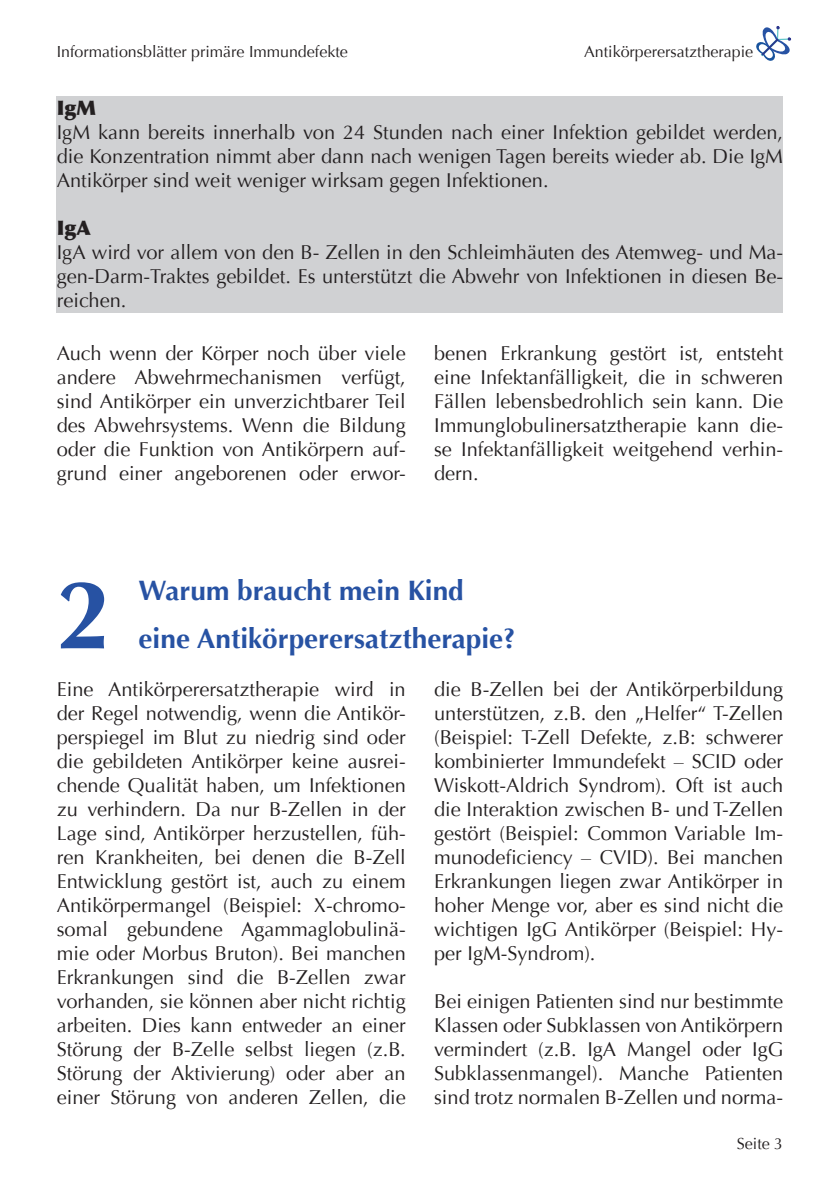
<style>
.page{position:relative;width:840px;height:1191px;background:#fff}
.page>*{position:absolute;margin:0;border:0;box-sizing:border-box;transform-origin:0 0}
.t1{font:700 98px "Optima";color:#2752a3}
.t2{font:700 28px/48px "Optima";color:#2752a3}
.t3{font:20px/24px "Optima";color:#231f20;text-align:justify}
.t4{font:900 20px "Optima";color:#231f20}
.t5{font:16px "Optima";color:#231f20}
</style>
<div class="page">
<svg style="left:756px;top:26px;width:35px;height:35px"></svg>
<div style="left:57px;top:96px;width:725px;height:216px;background:#d0d1d3"></div>
<p class="t5" style="left:57px;top:42px;width:292px">Informationsblätter primäre Immundefekte</p>
<p class="t5" style="left:584px;top:42px;width:170px">Antikörperersatztherapie</p>
<p class="t4" style="left:57px;top:96px;width:41px">IgM</p>
<p class="t3" style="left:57px;top:121px;width:727px">IgM kann bereits innerhalb von 24 Stunden nach einer Infektion gebildet werden, die Konzentration nimmt aber dann nach wenigen Tagen bereits wieder ab. Die IgM Antikörper sind weit weniger wirksam gegen Infektionen.</p>
<p class="t4" style="left:57px;top:216px;width:36px">IgA</p>
<p class="t3" style="left:57px;top:241px;width:727px">IgA wird vor allem von den B- Zellen in den Schleimhäuten des Atemweg- und Ma&shy;gen-Darm-Traktes gebildet. Es unterstützt die Abwehr von Infektionen in diesen Be&shy;reichen.</p>
<p class="t3" style="left:57px;top:342px;width:350px">Auch wenn der Körper noch über viele andere Abwehrmechanismen verfügt, sind Antikörper ein unverzichtbarer Teil des Abwehrsystems. Wenn die Bildung oder die Funktion von Antikörpern auf&shy;grund einer angeborenen oder erwor-</p>
<p class="t3" style="left:434px;top:342px;width:350px">benen Erkrankung gestört ist, entsteht eine Infektanfälligkeit, die in schweren Fällen lebensbedrohlich sein kann. Die Immunglobulinersatztherapie kann die&shy;se Infektanfälligkeit weitgehend verhin&shy;dern.</p>
<h1 class="t1" style="left:57px;top:558px;width:56px">2</h1>
<h2 class="t2" style="left:138px;top:567px;width:378px">Warum braucht mein Kind eine Antikörperersatztherapie?</h2>
<p class="t3" style="left:57px;top:677px;width:350px">Eine Antikörperersatztherapie wird in der Regel notwendig, wenn die Antikör&shy;perspiegel im Blut zu niedrig sind oder die gebildeten Antikörper keine ausrei&shy;chende Qualität haben, um Infektionen zu verhindern. Da nur B-Zellen in der Lage sind, Antikörper herzustellen, füh&shy;ren Krankheiten, bei denen die B-Zell Entwicklung gestört ist, auch zu einem Antikörpermangel (Beispiel: X-chromo&shy;somal gebundene Agammaglobulinä&shy;mie oder Morbus Bruton). Bei manchen Erkrankungen sind die B-Zellen zwar vorhanden, sie können aber nicht richtig arbeiten. Dies kann entweder an einer Störung der B-Zelle selbst liegen (z.B.<br>Störung der Aktivierung) oder aber an einer Störung von anderen Zellen, die</p>
<p class="t3" style="left:434px;top:677px;width:350px">die B-Zellen bei der Antikörperbildung unterstützen, z.B. den „Helfer“ T-Zellen (Beispiel: T-Zell Defekte, z.B: schwerer kombinierter Immundefekt – SCID oder Wiskott-Aldrich Syndrom). Oft ist auch die Interaktion zwischen B- und T-Zellen gestört (Beispiel: Common Variable Im&shy;munodeficiency – CVID). Bei manchen Erkrankungen liegen zwar Antikörper in hoher Menge vor, aber es sind nicht die wichtigen IgG Antikörper (Beispiel: Hy&shy;per IgM-Syndrom).</p>
<p class="t3" style="left:434px;top:989px;width:350px">Bei einigen Patienten sind nur bestimmte Klassen oder Subklassen von Antikörpern vermindert (z.B. IgA Mangel oder IgG Subklassenmangel). Manche Patienten sind trotz normalen B-Zellen und norma-</p>
<p class="t5" style="left:736px;top:1134px;width:48px">Seite 3</p>
</div>
